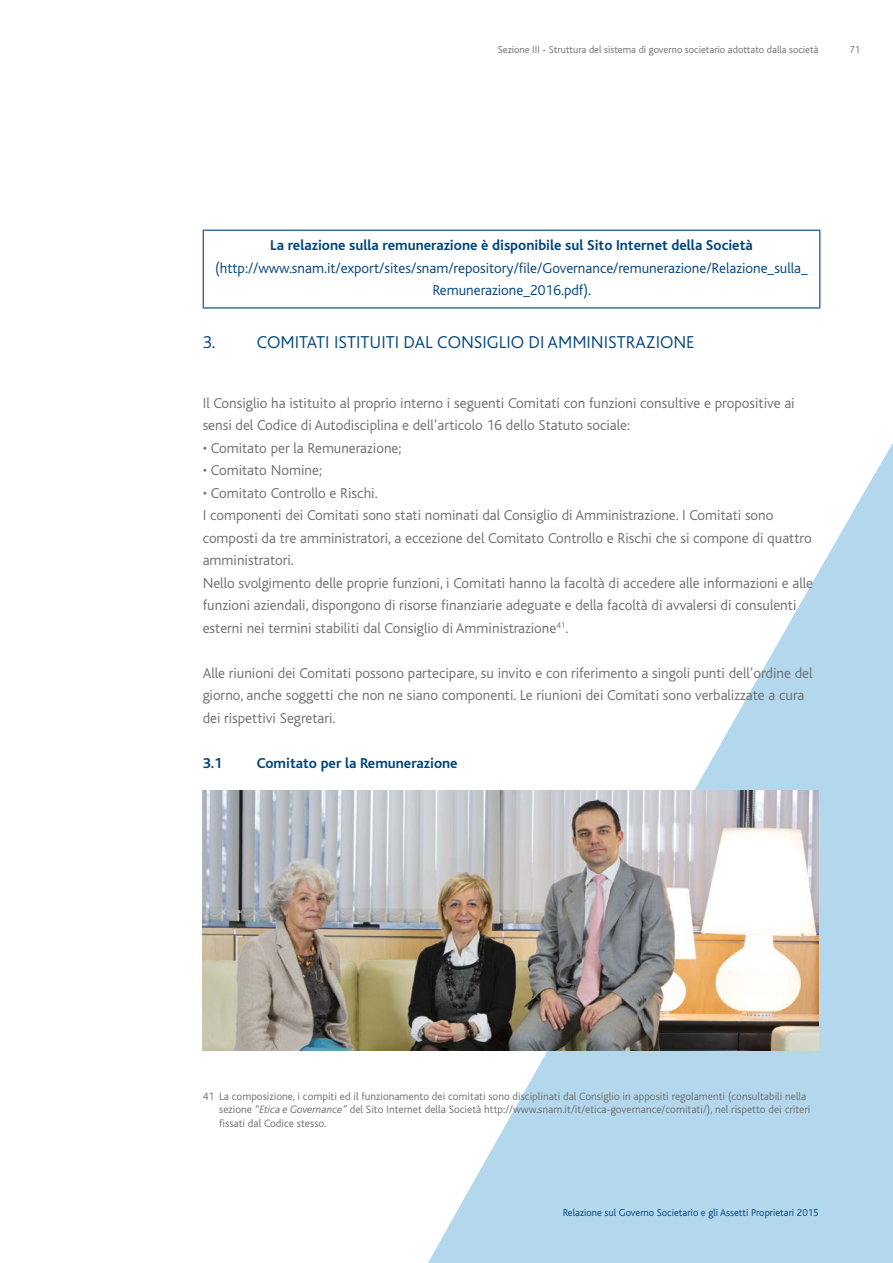
<style>
.page{position:relative;width:893px;height:1263px;background:#fff}
.page>*{position:absolute;margin:0;border:0;box-sizing:border-box;transform-origin:0 0}
.t1{font:300 18px "Bliss";color:#00447c}
.t2{font:300 15px/22.5px "Bliss";color:#6d6e71}
.t3{font:300 15px/22.5px "Bliss";color:#00447c;text-align:center}
.t4{font:700 15px "Bliss";color:#00447c}
.t5{font:300 11.25px/13.5px "Bliss";color:#6d6e71}
.t6{font:300 10.5px "Bliss";color:#6d6e71}
.t7{font:300 10.5px "Bliss";color:#00447c}
.s1{font-style:italic}
</style>
<div class="page">
<svg style="left:428px;top:443px;width:465px;height:820px"></svg>
<hr style="left:203px;top:230px;width:617px;height:1px;background:#00447c">
<hr style="left:203px;top:231px;width:1px;height:76px;background:#00447c">
<hr style="left:819px;top:231px;width:1px;height:76px;background:#00447c">
<hr style="left:203px;top:307px;width:617px;height:1px;background:#00447c">
<img style="left:203px;top:790px;width:616px;height:261px">
<p class="t6" style="left:498px;top:44px;width:322px">Sezione III - Struttura del sistema di governo societario adottato dalla società</p>
<p class="t6" style="left:849px;top:44px;width:12px">71</p>
<p class="t4" style="left:270px;top:237px;width:484px">La relazione sulla remunerazione è disponibile sul Sito Internet della Società</p>
<p class="t3" style="left:215px;top:257px;width:594px">(http://www.snam.it/export/sites/snam/repository/file/Governance/remunerazione/Relazione_sulla_<br>Remunerazione_2016.pdf).</p>
<p class="t1" style="left:203px;top:332px;width:75px">3. Comitati</p>
<p class="t1" style="left:334px;top:332px;width:8px">istituiti</p>
<p class="t1" style="left:404px;top:332px;width:11px">dal</p>
<p class="t1" style="left:437px;top:332px;width:21px">Consiglio</p>
<p class="t1" style="left:529px;top:332px;width:41px">di Amministrazione</p>
<p class="t2" style="left:203px;top:392px;width:594px">Il Consiglio ha istituito al proprio interno i seguenti Comitati con funzioni consultive e propositive ai sensi del Codice di Autodisciplina e dell’articolo 16 dello Statuto sociale:</p>
<p class="t2" style="left:203px;top:437px;width:200px">• Comitato per la Remunerazione;</p>
<p class="t2" style="left:203px;top:459px;width:121px">• Comitato Nomine;</p>
<p class="t2" style="left:203px;top:482px;width:612px">• Comitato Controllo e Rischi.<br>I componenti dei Comitati sono stati nominati dal Consiglio di Amministrazione. I Comitati sono composti da tre amministratori, a eccezione del Comitato Controllo e Rischi che si compone di quattro amministratori.<br>Nello svolgimento delle proprie funzioni, i Comitati hanno la facoltà di accedere alle informazioni e alle funzioni aziendali, dispongono di risorse finanziarie adeguate e della facoltà di avvalersi di consulenti esterni nei termini stabiliti dal Consiglio di Amministrazione<sup>41</sup>.</p>
<p class="t2" style="left:203px;top:662px;width:611px">Alle riunioni dei Comitati possono partecipare, su invito e con riferimento a singoli punti dell’ordine del giorno, anche soggetti che non ne siano componenti. Le riunioni dei Comitati sono verbalizzate a cura dei rispettivi Segretari.</p>
<p class="t4" style="left:203px;top:755px;width:21px">3.1</p>
<p class="t4" style="left:257px;top:755px;width:203px">Comitato per la Remunerazione</p>
<p class="t5" style="left:219px;top:1090px;width:593px;text-indent:-17px">41 La composizione, i compiti ed il funzionamento dei comitati sono disciplinati dal Consiglio in appositi regolamenti (consultabili nella sezione <span class="s1">“Etica e Governance”</span> del Sito Internet della Società http://www.snam.it/it/etica-governance/comitati/), nel rispetto dei criteri fissati dal Codice stesso.</p>
<p class="t7" style="left:563px;top:1207px;width:257px">Relazione sul Governo Societario e gli Assetti Proprietari 2015</p>
</div>
